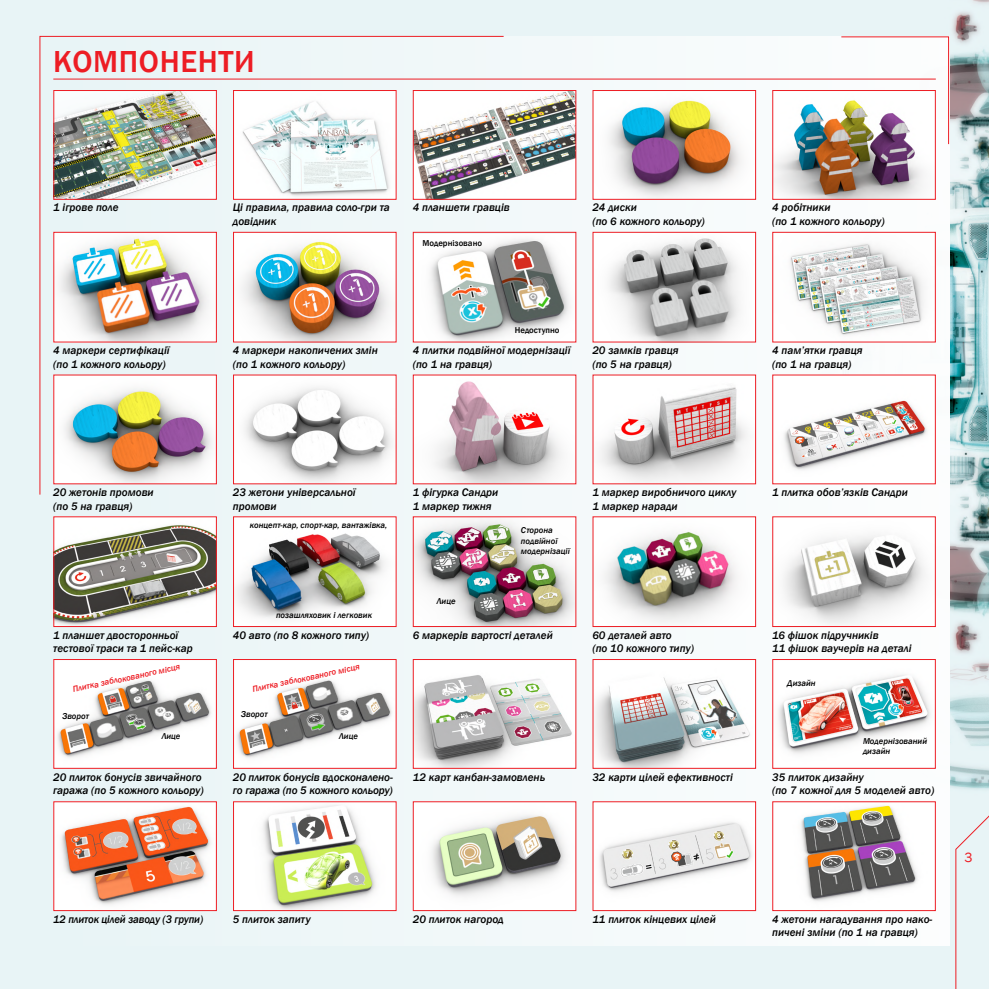
<style>
.page{position:relative;width:989px;height:989px;background:#fff}
.page>*{position:absolute;margin:0;border:0;box-sizing:border-box;transform-origin:0 0}
.t1{font:500 31.25px "Franklin Gothic";letter-spacing:.02em;color:#ed1d24}
.t2{font:13.75px "Franklin Gothic";color:#ed1d24}
.t3{font:italic 500 11.25px/13.5px "Franklin Gothic";color:#000}
.t4{font:italic 500 11.25px "Franklin Gothic";color:#000;scale:.96 1}
.t5{font:italic 500 8.75px/10.5px "Franklin Gothic";color:#000}
.t6{font:italic 500 8.75px "Franklin Gothic";color:#ed1d24}
.t7{font:500 8.75px "Franklin Gothic";color:#000}
</style>
<div class="page">
<img style="left:0;top:0;width:989px;height:989px">
<div style="left:40px;top:36px;width:909px;height:909px;background:#f4f9fa"></div>
<svg style="left:39px;top:35px;width:465px;height:460px"></svg>
<svg style="left:840px;top:36px;width:109px;height:109px"></svg>
<svg style="left:955px;top:786px;width:34px;height:203px;background:#e7edef"></svg>
<img style="left:55px;top:92px;width:160px;height:106px">
<div style="left:53px;top:90px;width:164px;height:110px;border:1px solid #ed1d24"></div>
<img style="left:415px;top:92px;width:159px;height:106px">
<div style="left:413px;top:90px;width:163px;height:110px;border:1px solid #ed1d24"></div>
<img style="left:235px;top:92px;width:159px;height:106px">
<div style="left:233px;top:90px;width:163px;height:110px;border:1px solid #ed1d24"></div>
<img style="left:594px;top:92px;width:160px;height:106px">
<div style="left:592px;top:90px;width:164px;height:110px;border:1px solid #ed1d24"></div>
<img style="left:774px;top:92px;width:159px;height:106px">
<div style="left:772px;top:90px;width:163px;height:110px;border:1px solid #ed1d24"></div>
<img style="left:55px;top:376px;width:160px;height:106px">
<img style="left:415px;top:376px;width:159px;height:106px">
<img style="left:235px;top:376px;width:159px;height:106px">
<img style="left:594px;top:376px;width:160px;height:106px">
<img style="left:774px;top:376px;width:159px;height:106px">
<img style="left:55px;top:661px;width:160px;height:105px">
<div style="left:53px;top:659px;width:164px;height:109px;border:1px solid #ed1d24"></div>
<img style="left:415px;top:661px;width:159px;height:105px">
<div style="left:413px;top:659px;width:163px;height:109px;border:1px solid #ed1d24"></div>
<img style="left:235px;top:661px;width:159px;height:105px">
<div style="left:233px;top:659px;width:163px;height:109px;border:1px solid #ed1d24"></div>
<img style="left:594px;top:661px;width:160px;height:105px">
<div style="left:592px;top:659px;width:164px;height:109px;border:1px solid #ed1d24"></div>
<img style="left:774px;top:661px;width:159px;height:105px">
<div style="left:772px;top:659px;width:163px;height:109px;border:1px solid #ed1d24"></div>
<img style="left:55px;top:234px;width:160px;height:106px">
<div style="left:53px;top:232px;width:164px;height:110px;border:1px solid #ed1d24"></div>
<img style="left:415px;top:234px;width:159px;height:106px">
<div style="left:413px;top:232px;width:163px;height:110px;border:1px solid #ed1d24"></div>
<img style="left:235px;top:234px;width:159px;height:106px">
<div style="left:233px;top:232px;width:163px;height:110px;border:1px solid #ed1d24"></div>
<img style="left:594px;top:234px;width:160px;height:106px">
<div style="left:592px;top:232px;width:164px;height:110px;border:1px solid #ed1d24"></div>
<img style="left:774px;top:234px;width:159px;height:106px">
<div style="left:772px;top:232px;width:163px;height:110px;border:1px solid #ed1d24"></div>
<img style="left:55px;top:518px;width:160px;height:107px">
<div style="left:53px;top:516px;width:164px;height:111px;border:1px solid #ed1d24"></div>
<img style="left:415px;top:518px;width:159px;height:107px">
<div style="left:413px;top:516px;width:163px;height:111px;border:1px solid #ed1d24"></div>
<img style="left:235px;top:518px;width:159px;height:107px">
<div style="left:233px;top:516px;width:163px;height:111px;border:1px solid #ed1d24"></div>
<img style="left:594px;top:518px;width:160px;height:107px">
<div style="left:592px;top:516px;width:164px;height:111px;border:1px solid #ed1d24"></div>
<img style="left:774px;top:518px;width:159px;height:107px">
<div style="left:772px;top:516px;width:163px;height:111px;border:1px solid #ed1d24"></div>
<img style="left:55px;top:803px;width:160px;height:106px">
<div style="left:53px;top:801px;width:164px;height:110px;border:1px solid #ed1d24"></div>
<img style="left:415px;top:803px;width:159px;height:106px">
<div style="left:413px;top:801px;width:163px;height:110px;border:1px solid #ed1d24"></div>
<img style="left:235px;top:803px;width:159px;height:106px">
<div style="left:233px;top:801px;width:163px;height:110px;border:1px solid #ed1d24"></div>
<img style="left:594px;top:803px;width:160px;height:106px">
<div style="left:592px;top:801px;width:164px;height:110px;border:1px solid #ed1d24"></div>
<img style="left:774px;top:803px;width:159px;height:106px">
<div style="left:772px;top:801px;width:163px;height:110px;border:1px solid #ed1d24"></div>
<hr style="left:53px;top:79px;width:882px;height:1px;background:#ed1d24">
<h1 class="t1" style="left:53px;top:42px;width:203px">КОМПОНЕНТИ</h1>
<p class="t3" style="left:53px;top:201px;width:67px">1 ігрове поле</p>
<p class="t3" style="left:233px;top:201px;width:158px">Ці правила, правила соло-гри та</p>
<p class="t3" style="left:413px;top:201px;width:98px">4 планшети гравців</p>
<p class="t3" style="left:233px;top:214px;width:45px">довідник</p>
<p class="t7" style="left:422px;top:237px;width:61px">Модернізовано</p>
<p class="t7" style="left:515px;top:325px;width:46px">Недоступно</p>
<p class="t3" style="left:592px;top:201px;width:114px">24 диски<br>(по 6 кожного кольору)</p>
<p class="t3" style="left:772px;top:201px;width:114px">4 робітники<br>(по 1 кожного кольору)</p>
<p class="t3" style="left:53px;top:344px;width:118px">4 маркери сертифікації (по 1 кожного кольору)</p>
<p class="t3" style="left:413px;top:344px;width:159px">4 плитки подвійної модернізації (по 1 на гравця)</p>
<p class="t3" style="left:233px;top:344px;width:146px">4 маркери накопичених змін (по 1 кожного кольору)</p>
<p class="t3" style="left:592px;top:344px;width:88px">20 замків гравця (по 5 на гравця)</p>
<p class="t3" style="left:772px;top:344px;width:92px">4 пам’ятки гравця (по 1 на гравця)</p>
<p class="t3" style="left:233px;top:485px;width:124px">23 жетони універсальної промови</p>
<p class="t3" style="left:592px;top:485px;width:146px">1 маркер виробничого циклу<br>1 маркер наради</p>
<p class="t3" style="left:772px;top:485px;width:137px">1 плитка обов’язків Сандри</p>
<p class="t3" style="left:53px;top:485px;width:102px">20 жетонів промови (по 5 на гравця)</p>
<p class="t3" style="left:413px;top:485px;width:87px">1 фігурка Сандри<br>1 маркер тижня</p>
<p class="t5" style="left:250px;top:519px;width:139px">концепт-кар, спорт-кар, вантажівка,</p>
<p class="t5" style="left:276px;top:610px;width:97px">позашляховик і легковик</p>
<p class="t5" style="left:437px;top:595px;width:20px">Лице</p>
<p class="t5" style="left:521px;top:525px;width:50px">Сторона подвійної модернізації</p>
<p class="t3" style="left:53px;top:628px;width:141px">1 планшет двосторонньої тестової траси та 1 пейс-кар</p>
<p class="t3" style="left:233px;top:628px;width:138px">40 авто (по 8 кожного типу)</p>
<p class="t3" style="left:413px;top:628px;width:141px">6 маркерів вартості деталей</p>
<p class="t3" style="left:592px;top:628px;width:103px">60 деталей авто<br>(по 10 кожного типу)</p>
<p class="t3" style="left:772px;top:628px;width:141px">16 фішок підручників<br>11 фішок ваучерів на деталі</p>
<p class="t6" style="left:72px;top:684px;width:111px;rotate:-12deg">Плитка заблокованого місця</p>
<p class="t6" style="left:251px;top:684px;width:111px;rotate:-12deg">Плитка заблокованого місця</p>
<p class="t5" style="left:62px;top:710px;width:28px">Зворот</p>
<p class="t5" style="left:241px;top:708px;width:28px">Зворот</p>
<p class="t5" style="left:162px;top:730px;width:20px">Лице</p>
<p class="t5" style="left:339px;top:730px;width:20px">Лице</p>
<p class="t3" style="left:53px;top:770px;width:152px">20 плиток бонусів звичайного гаража (по 5 кожного кольору)</p>
<p class="t3" style="left:233px;top:770px;width:161px">20 плиток бонусів вдосконалено-</p>
<p class="t3" style="left:413px;top:770px;width:134px">12 карт канбан-замовлень</p>
<p class="t3" style="left:233px;top:784px;width:161px">го гаража (по 5 кожного кольору)</p>
<p class="t5" style="left:787px;top:678px;width:30px">Дизайн</p>
<p class="t5" style="left:863px;top:735px;width:66px">Модернізований дизайн</p>
<p class="t3" style="left:592px;top:770px;width:142px">32 карти цілей ефективності</p>
<p class="t3" style="left:772px;top:770px;width:164px">35 плиток дизайну<br>(по 7 кожної для 5 моделей авто)</p>
<p class="t4" style="left:53px;top:912px;width:158px">12 плиток цілей заводу (3 групи)</p>
<p class="t3" style="left:233px;top:912px;width:79px">5 плиток запиту</p>
<p class="t3" style="left:413px;top:912px;width:92px">20 плиток нагород</p>
<p class="t3" style="left:592px;top:912px;width:125px">11 плиток кінцевих цілей</p>
<p class="t3" style="left:772px;top:912px;width:162px">4 жетони нагадування про нако&shy;пичені зміни (по 1 на гравця)</p>
<p class="t2" style="left:964px;top:849px;width:10px">3</p>
</div>
